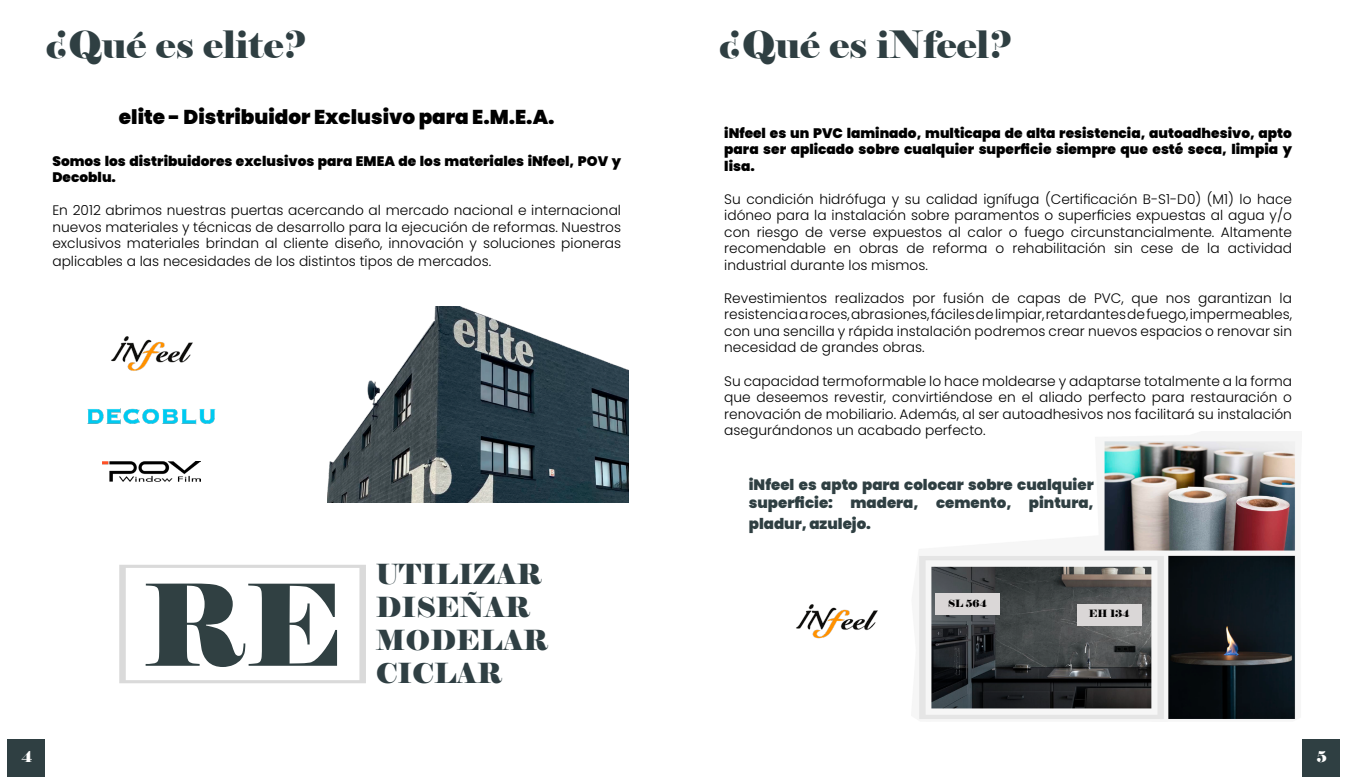
<style>
.page{position:relative;width:1347px;height:784px;background:#fff}
.page>*{position:absolute;margin:0;border:0;box-sizing:border-box;transform-origin:0 0}
.t1{font:112.5px "Elephant";color:#304042}
.t2{font:37.5px "Elephant";color:#2f3f42}
.t3{font:27.5px/33px "Elephant";color:#2f3f43}
.t4{font:26.38px/31.5px "Elephant";color:#304042}
.t5{font:900 20px "Poppins";color:#000}
.t6{font:900 15px/18px "Poppins";color:#2f3f42}
.t7{font:15px "Elephant";color:#fff}
.t8{font:300 13.75px/16.5px "Poppins";color:#000;text-align:justify}
.t9{font:900 13.75px/16.5px "Poppins";color:#000}
.t10{font:10px "Elephant";color:#000}
</style>
<div class="page">
<img style="left:327px;top:306px;width:301px;height:196px">
<img style="left:111px;top:336px;width:82px;height:35px">
<img style="left:87px;top:408px;width:129px;height:16px">
<img style="left:103px;top:461px;width:98px;height:20px">
<svg style="left:119px;top:565px;width:247px;height:117px"></svg>
<img style="left:919px;top:441px;width:377px;height:279px">
<img style="left:796px;top:604px;width:82px;height:35px">
<div style="left:935px;top:593px;width:64px;height:21px;background:#dad7d7"></div>
<div style="left:1076px;top:603px;width:65px;height:22px;background:#dad7d7"></div>
<div style="left:7px;top:738px;width:38px;height:38px;background:#2f3f42"></div>
<div style="left:1301px;top:738px;width:38px;height:38px;background:#2f3f42"></div>
<h2 class="t2" style="left:45px;top:21px;width:263px">¿Qué es elite?</h2>
<h3 class="t5" style="left:119px;top:105px;width:437px">elite - Distribuidor Exclusivo para E.M.E.A.</h3>
<p class="t9" style="left:52px;top:153px;width:570px">Somos los distribuidores exclusivos para EMEA de los materiales iNfeel, POV y<br>Decoblu.</p>
<p class="t8" style="left:52px;top:202px;width:570px">En 2012 abrimos nuestras puertas acercando al mercado nacional e internacional nuevos materiales y técnicas de desarrollo para la ejecución de reformas. Nuestros exclusivos materiales brindan al cliente diseño, innovación y soluciones pioneras</p>
<p class="t8" style="left:52px;top:253px;width:440px">aplicables a las necesidades de los distintos tipos de mercados.</p>
<h1 class="t1" style="left:143px;top:554px;width:202px">RE</h1>
<h3 class="t3" style="left:376px;top:558px;width:174px">UTILIZAR<br>DISEÑAR<br>MODELAR<br>CICLAR</h3>
<h3 class="t4" style="left:388px;top:559px;width:144px">USE<br>STYLING<br>MODEL</h3>
<h3 class="t4" style="left:388px;top:654px;width:107px">CYCLE</h3>
<h2 class="t2" style="left:718px;top:21px;width:295px">¿Qué es iNfeel?</h2>
<p class="t9" style="left:724px;top:125px;width:569px;text-align:justify">iNfeel es un PVC laminado, multicapa de alta resistencia, autoadhesivo, apto para ser aplicado sobre cualquier superficie siempre que esté seca, limpia y lisa.</p>
<p class="t8" style="left:724px;top:191px;width:569px">Su condición hidrófuga y su calidad ignífuga (Certificación B-S1-D0) (M1) lo hace idóneo para la instalación sobre paramentos o superficies expuestas al agua y/o con riesgo de verse expuestos al calor o fuego circunstancialmente. Altamente recomendable en obras de reforma o rehabilitación sin cese de la actividad industrial durante los mismos.</p>
<p class="t8" style="left:724px;top:290px;width:569px">Revestimientos realizados por fusión de capas de PVC, que nos garantizan la resistencia a roces, abrasiones, fáciles de limpiar, retardantes de fuego, impermeables, con una sencilla y rápida instalación podremos crear nuevos espacios o renovar sin necesidad de grandes obras.</p>
<p class="t8" style="left:724px;top:372px;width:569px">Su capacidad termoformable lo hace moldearse y adaptarse totalmente a la forma que deseemos revestir, convirtiéndose en el aliado perfecto para restauración o renovación de mobiliario. Además, al ser autoadhesivos nos facilitará su instalación asegurándonos un acabado perfecto.</p>
<p class="t6" style="left:749px;top:475px;width:346px">iNfeel es apto para colocar sobre cualquier superficie: madera, cemento, pintura,</p>
<p class="t6" style="left:749px;top:514px;width:124px">pladur, azulejo.</p>
<p class="t10" style="left:948px;top:596px;width:40px">SL 564</p>
<p class="t10" style="left:1088px;top:607px;width:42px">EH 134</p>
<p class="t7" style="left:22px;top:746px;width:12px">4</p>
<p class="t7" style="left:1316px;top:746px;width:12px">5</p>
</div>
